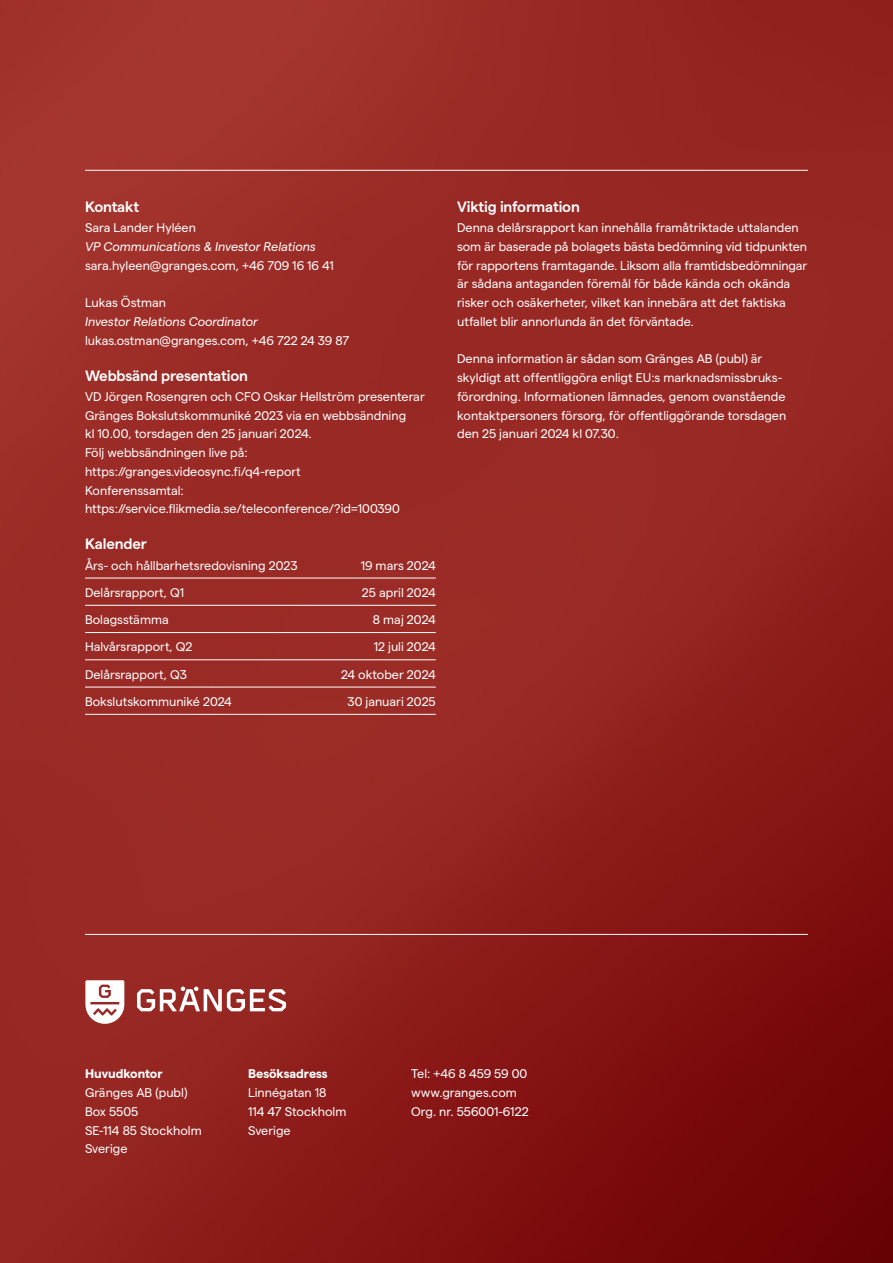
<style>
.page{position:relative;width:893px;height:1263px;background:#fff}
.page>*{position:absolute;margin:0;border:0;box-sizing:border-box;transform-origin:0 0}
.t1{font:600 15px "Matter";letter-spacing:-.01em;color:#fff}
.t2{font:12.6px/18.8px "Matter";color:#fff}
.t3{font:italic 12.6px "Matter";color:#fff}
.t4{font:700 12.6px "Matter";color:#fff}
</style>
<div class="page">
<img style="left:0;top:0;width:893px;height:1263px">
<svg style="left:137px;top:986px;width:149px;height:25px"></svg>
<svg style="left:85px;top:980px;width:39px;height:44px"></svg>
<hr style="left:85px;top:578px;width:351px;height:1px;background:#fff">
<hr style="left:85px;top:605px;width:351px;height:1px;background:#fff">
<hr style="left:85px;top:632px;width:351px;height:1px;background:#fff">
<hr style="left:85px;top:659px;width:351px;height:1px;background:#fff">
<hr style="left:85px;top:687px;width:351px;height:1px;background:#fff">
<hr style="left:85px;top:714px;width:351px;height:1px;background:#fff">
<hr style="left:85px;top:170px;width:723px;height:1px;background:#fff">
<hr style="left:85px;top:934px;width:723px;height:1px;background:#fff">
<p class="t1" style="left:85px;top:196px;width:56px">Kontakt</p>
<p class="t2" style="left:85px;top:217px;width:112px">Sara Lander Hyléen</p>
<p class="t3" style="left:85px;top:237px;width:232px">VP Communications &amp; Investor Relations</p>
<p class="t2" style="left:85px;top:255px;width:250px">sara.hyleen@granges.com, +46 709 16 16 41</p>
<p class="t2" style="left:85px;top:292px;width:83px">Lukas Östman</p>
<p class="t3" style="left:85px;top:312px;width:174px">Investor Relations Coordinator</p>
<p class="t2" style="left:85px;top:330px;width:266px">lukas.ostman@granges.com, +46 722 24 39 87</p>
<p class="t1" style="left:85px;top:364px;width:164px">Webbsänd presentation</p>
<p class="t2" style="left:85px;top:386px;width:341px">VD Jörgen Rosengren och CFO Oskar Hellström presenterar Gränges Bokslutskommuniké 2023 via en webbsändning<br>kl 10.00, torsdagen den 25 januari 2024.<br>Följ webbsändningen live på: https://granges.videosync.fi/q4-report<br>Konferenssamtal: https://service.flikmedia.se/teleconference/?id=100390</p>
<p class="t1" style="left:85px;top:533px;width:63px">Kalender</p>
<p class="t2" style="left:85px;top:555px;width:214px">Års- och hållbarhetsredovisning 2023</p>
<p class="t2" style="left:361px;top:555px;width:77px">19 mars 2024</p>
<p class="t2" style="left:85px;top:582px;width:101px">Delårsrapport, Q1</p>
<p class="t2" style="left:362px;top:582px;width:75px">25 april 2024</p>
<p class="t2" style="left:85px;top:609px;width:85px">Bolagsstämma</p>
<p class="t2" style="left:373px;top:609px;width:64px">8 maj 2024</p>
<p class="t2" style="left:85px;top:637px;width:109px">Halvårsrapport, Q2</p>
<p class="t2" style="left:374px;top:637px;width:64px">12 juli 2024</p>
<p class="t2" style="left:85px;top:664px;width:104px">Delårsrapport, Q3</p>
<p class="t2" style="left:341px;top:664px;width:96px">24 oktober 2024</p>
<p class="t2" style="left:85px;top:691px;width:148px">Bokslutskommuniké 2024</p>
<p class="t2" style="left:347px;top:691px;width:90px">30 januari 2025</p>
<p class="t1" style="left:457px;top:196px;width:124px">Viktig information</p>
<p class="t2" style="left:457px;top:217px;width:352px">Denna delårsrapport kan innehålla framåtriktade uttalanden som är baserade på bolagets bästa bedömning vid tidpunkten för rapportens framtagande. Liksom alla framtidsbedömningar är sådana antaganden föremål för både kända och okända risker och osäkerheter, vilket kan innebära att det faktiska utfallet blir annorlunda än det förväntade.</p>
<p class="t2" style="left:457px;top:349px;width:331px">Denna information är sådan som Gränges AB (publ) är skyldigt att offentliggöra enligt EU:s marknadsmissbruks&shy;förordning. Informationen lämnades, genom ovanstående kontaktpersoners försorg, för offentliggörande torsdagen den 25 januari 2024 kl 07.30.</p>
<p class="t4" style="left:85px;top:1064px;width:79px">Huvudkontor</p>
<p class="t2" style="left:85px;top:1082px;width:118px">Gränges AB (publ)<br>Box 5505<br>SE-114 85 Stockholm<br>Sverige</p>
<p class="t4" style="left:248px;top:1064px;width:81px">Besöksadress</p>
<p class="t2" style="left:248px;top:1082px;width:100px">Linnégatan 18<br>114 47 Stockholm<br>Sverige</p>
<p class="t2" style="left:411px;top:1063px;width:119px">Tel: +46 8 459 59 00 www.granges.com<br>Org. nr. 556001-6122</p>
</div>
